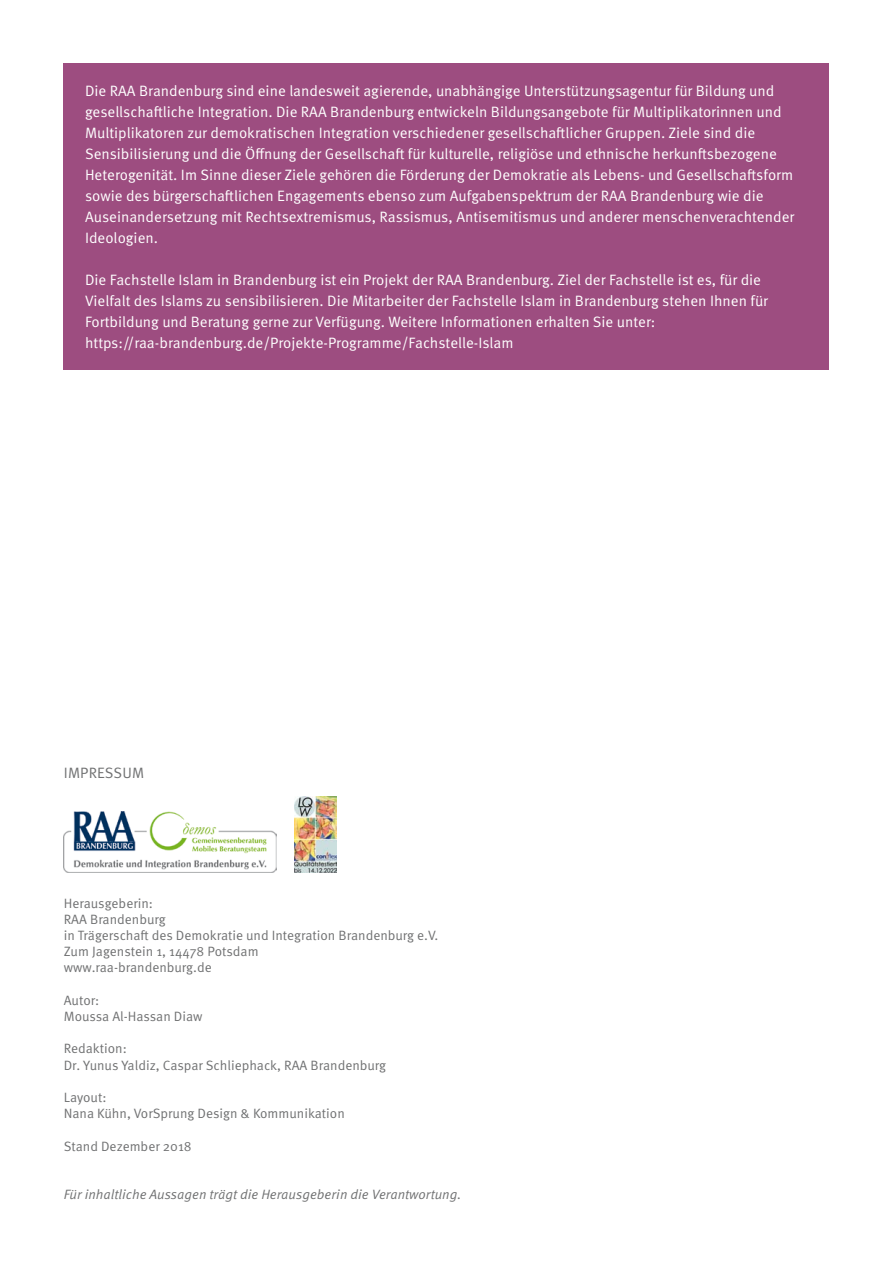
<style>
.page{position:relative;width:893px;height:1263px;background:#fff}
.page>*{position:absolute;margin:0;border:0;box-sizing:border-box;transform-origin:0 0}
.t1{font:15px/21px "Meta OT Norm";color:#fff}
.t2{font:15px "Meta OT Norm";color:#707172}
.t3{font:13.5px/16.2px "Meta OT Norm";color:#707172}
.t4{font:13.5px "Meta OT Norm Ita";color:#707172}
</style>
<div class="page">
<img style="left:64px;top:811px;width:212px;height:61px">
<img style="left:294px;top:796px;width:43px;height:77px">
<div style="left:64px;top:64px;width:765px;height:306px;background:#9d4d80"></div>
<p class="t1" style="left:85px;top:81px;width:711px">Die RAA Brandenburg sind eine landesweit agierende, unabhängige Unterstützungsagentur für Bildung und gesellschaftliche Integration. Die RAA Brandenburg entwickeln Bildungsangebote für Multiplikatorinnen und Multiplikatoren zur demokratischen Integration verschiedener gesellschaftlicher Gruppen. Ziele sind die Sensibilisierung und die Öffnung der Gesellschaft für kulturelle, religiöse und ethnische herkunftsbezogene Heterogenität. Im Sinne dieser Ziele gehören die Förderung der Demokratie als Lebens- und Gesellschaftsform sowie des bürgerschaftlichen Engagements ebenso zum Aufgabenspektrum der RAA Brandenburg wie die Auseinandersetzung mit Rechtsextremismus, Rassismus, Antisemitismus und anderer menschenverachtender Ideologien.</p>
<p class="t1" style="left:85px;top:270px;width:685px">Die Fachstelle Islam in Brandenburg ist ein Projekt der RAA Brandenburg. Ziel der Fachstelle ist es, für die Vielfalt des Islams zu sensibilisieren. Die Mitarbeiter der Fachstelle Islam in Brandenburg stehen Ihnen für Fortbildung und Beratung gerne zur Verfügung. Weitere Informationen erhalten Sie unter: https://raa-brandenburg.de/Projekte-Programme/Fachstelle-Islam</p>
<p class="t2" style="left:64px;top:764px;width:15px">Impressum</p>
<p class="t3" style="left:64px;top:895px;width:376px">Herausgeberin:<br>RAA Brandenburg<br>in Trägerschaft des Demokratie und Integration Brandenburg e.V.<br>Zum Jagenstein 1, 14478 Potsdam<br>www.raa-brandenburg.de</p>
<p class="t3" style="left:64px;top:992px;width:140px">Autor:<br>Moussa Al-Hassan Diaw</p>
<p class="t3" style="left:64px;top:1041px;width:324px">Redaktion:<br>Dr. Yunus Yaldiz, Caspar Schliephack, RAA Brandenburg</p>
<p class="t3" style="left:64px;top:1089px;width:283px">Layout:<br>Nana Kühn, VorSprung Design &amp; Kommunikation</p>
<p class="t3" style="left:64px;top:1138px;width:129px">Stand Dezember 2018</p>
<p class="t4" style="left:64px;top:1186px;width:399px">Für inhaltliche Aussagen trägt die Herausgeberin die Verantwortung.</p>
</div>
